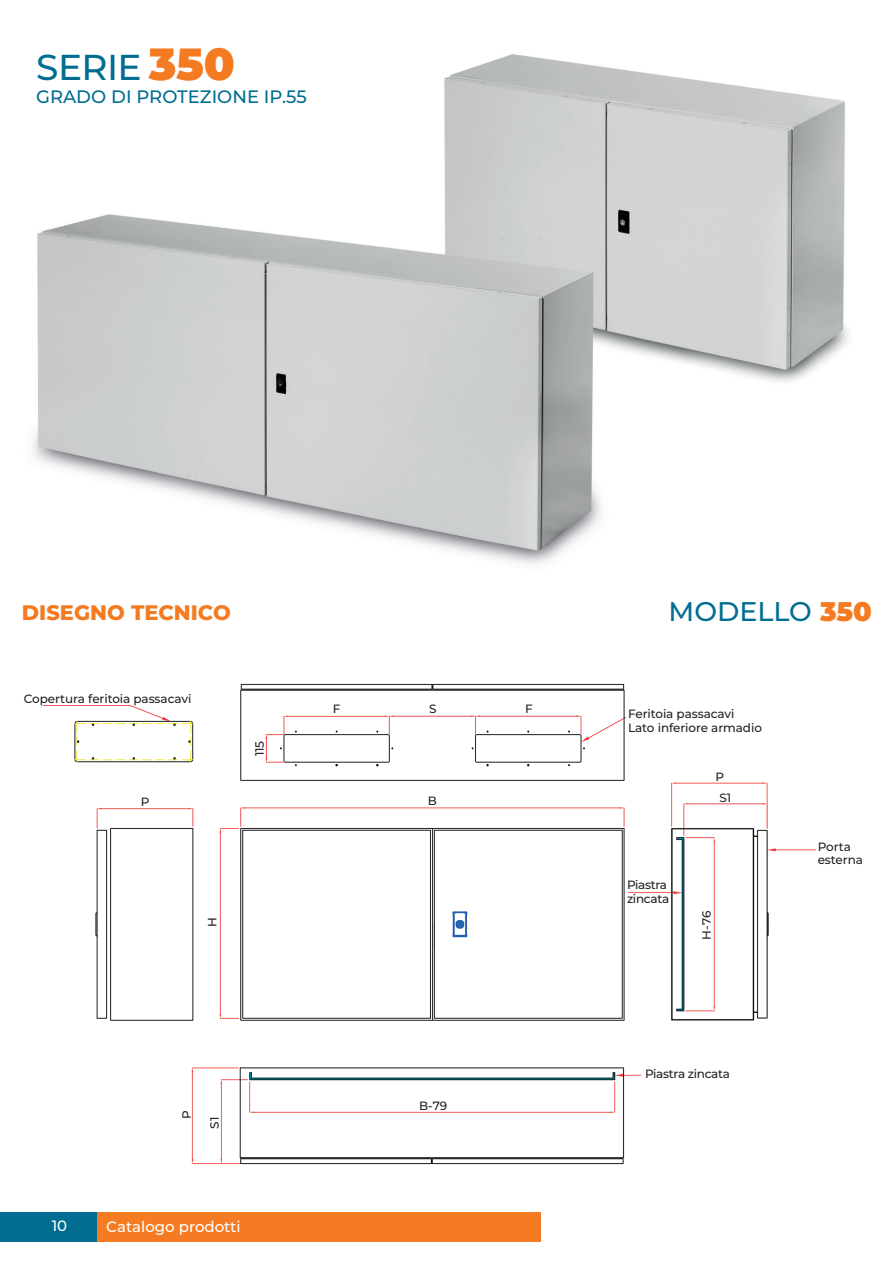
<style>
.page{position:relative;width:893px;height:1263px;background:#fff}
.page>*{position:absolute;margin:0;border:0;box-sizing:border-box;transform-origin:0 0}
.t1{font:500 36px "Montserrat";letter-spacing:-.015em;color:#006d91}
.t2{font:500 27px "Montserrat";color:#006d91}
.t3{font:800 21px "Montserrat";color:#f47b21}
.t4{font:500 18px "Montserrat";color:#006d91}
.t5{font:500 15px "Montserrat";color:#fff}
.t6{font:500 12px/13.5px "Montserrat";letter-spacing:-.01em;color:#231f20}
.s1{font-weight:900;font-size:45px;color:#f47b21}
.s2{font-weight:900;color:#f47b21}
</style>
<div class="page">
<img style="left:33px;top:54px;width:816px;height:510px">
<div style="left:0;top:1212px;width:98px;height:30px;background:#006d91"></div>
<div style="left:98px;top:1212px;width:443px;height:30px;background:#f47b21"></div>
<img style="left:42px;top:683px;width:775px;height:482px">
<h1 class="t1" style="left:36px;top:42px;width:200px">SERIE <span class="s1">350</span></h1>
<h3 class="t4" style="left:36px;top:84px;width:272px">GRADO DI PROTEZIONE IP.55</h3>
<h3 class="t3" style="left:22px;top:597px;width:211px">DISEGNO TECNICO</h3>
<h2 class="t2" style="left:669px;top:593px;width:205px">MODELLO <span class="s2">350</span></h2>
<p class="t6" style="left:24px;top:691px;width:169px">Copertura feritoia passacavi</p>
<p class="t6" style="left:252px;top:756px;width:17px;rotate:-90deg">115</p>
<p class="t6" style="left:333px;top:702px;width:9px">F</p>
<p class="t6" style="left:429px;top:702px;width:9px">S</p>
<p class="t6" style="left:525px;top:702px;width:9px">F</p>
<p class="t6" style="left:141px;top:795px;width:10px">P</p>
<p class="t6" style="left:428px;top:794px;width:11px">B</p>
<p class="t6" style="left:628px;top:707px;width:135px">Feritoia passacavi<br>Lato inferiore armadio</p>
<p class="t6" style="left:627px;top:878px;width:44px">Piastra zincata</p>
<p class="t6" style="left:720px;top:766px;width:13px;line-height:20.7px;text-indent:-4px">P<br>S1</p>
<p class="t6" style="left:205px;top:927px;width:11px;rotate:-90deg">H</p>
<p class="t6" style="left:699px;top:940px;width:30px;rotate:-90deg">H-76</p>
<p class="t6" style="left:179px;top:1119px;width:10px;rotate:-90deg">P</p>
<p class="t6" style="left:207px;top:1129px;width:13px;rotate:-90deg">S1</p>
<p class="t5" style="left:52px;top:1215px;width:17px">10</p>
<p class="t5" style="left:106px;top:1216px;width:136px">Catalogo prodotti</p>
<p class="t6" style="left:419px;top:1098px;width:30px">B-79</p>
<p class="t6" style="left:645px;top:1066px;width:86px">Piastra zincata</p>
<p class="t6" style="left:818px;top:839px;width:47px">Porta esterna</p>
</div>
